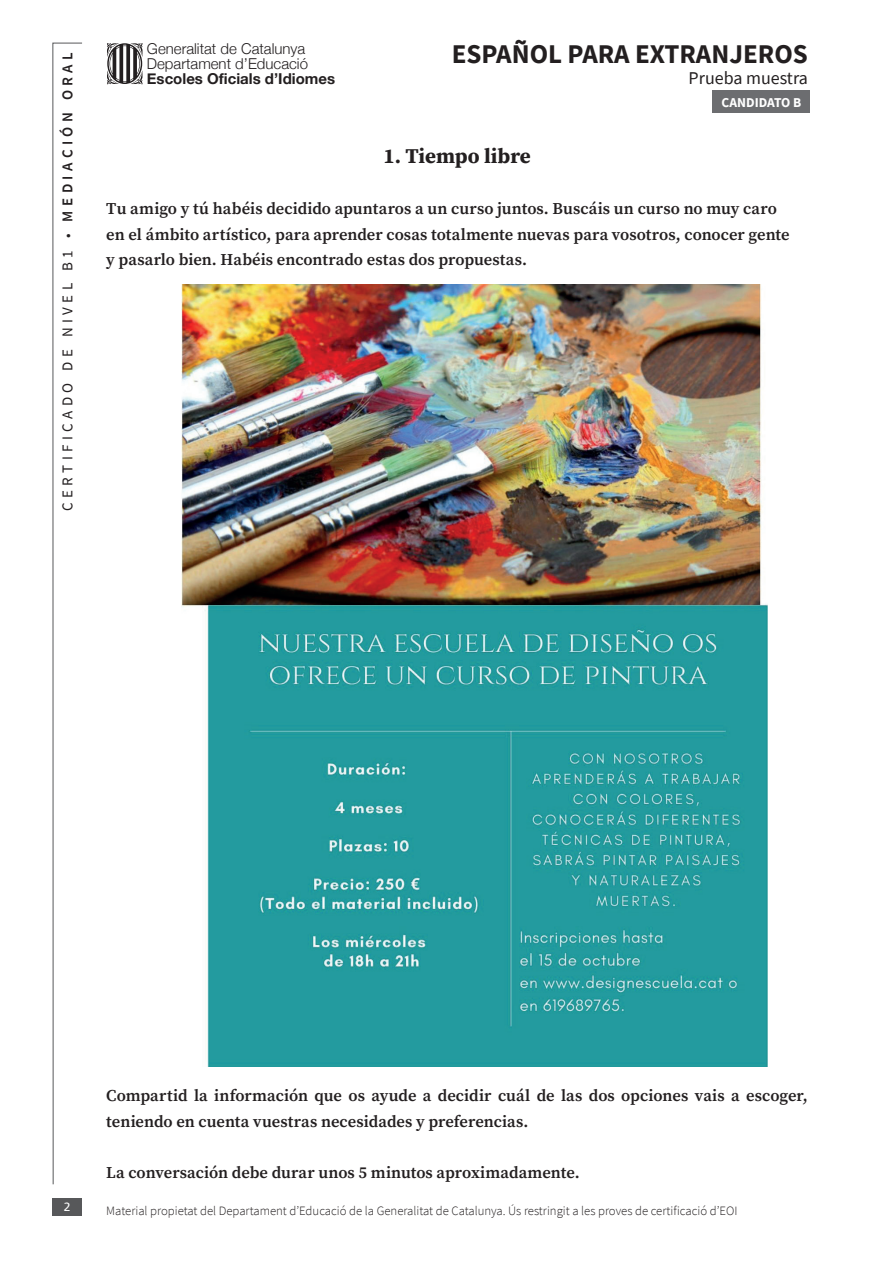
<style>
.page{position:relative;width:893px;height:1263px;background:#fff}
.page>*{position:absolute;margin:0;border:0;box-sizing:border-box;transform-origin:0 0}
.t1{font:700 27px "Source Sans Pro";color:#231f20}
.t2{font:700 21px "Source Serif Pro";color:#231f20}
.t3{font:18px "Source Sans Pro";color:#231f20}
.t4{font:600 16.5px/25.5px "Source Serif Pro";color:#231f20}
.t5{font:300 15px/15px "Helvetica Neue";color:#231f20}
.t6{font:15px "Source Sans Pro";letter-spacing:.295em;color:#231f20}
.t7{font:700 15px "Helvetica Neue";color:#231f20}
.t8{font:700 13.5px "Source Sans Pro";color:#fff}
.t9{font:300 12.75px "Source Sans Pro";color:#231f20}
.t10{font:12px "Frutiger LT Std";color:#fff}
.s1{font-weight:600}
</style>
<div class="page">
<svg style="left:52px;top:43px;width:30px;height:1142px"></svg>
<div style="left:52px;top:1198px;width:30px;height:18px;background:#57585a"></div>
<svg style="left:107px;top:43px;width:36px;height:42px"></svg>
<div style="left:713px;top:91px;width:97px;height:22px;background:#6c6d70"></div>
<img style="left:181px;top:285px;width:586px;height:781px">
<p class="t6" style="left:58px;top:511px;width:460px;rotate:-90deg">CERTIFICADO DE NIVEL B1 • <span class="s1">MEDIACIÓN ORAL</span></p>
<p class="t5" style="left:147px;top:40px;width:163px">Generalitat de Catalunya<br>Departament d’Educació</p>
<p class="t7" style="left:147px;top:67px;width:190px">Escoles Oficials d’Idiomes</p>
<h1 class="t1" style="left:452px;top:36px;width:358px">ESPAÑOL PARA EXTRANJEROS</h1>
<p class="t3" style="left:689px;top:66px;width:121px">Prueba muestra</p>
<p class="t2" style="left:383px;top:142px;width:149px">1. Tiempo libre</p>
<p class="t8" style="left:722px;top:93px;width:81px">CANDIDATO B</p>
<p class="t4" style="left:106px;top:196px;width:685px">Tu amigo y tú habéis decidido apuntaros a un curso juntos. Buscáis un curso no muy caro en el ámbito artístico, para aprender cosas totalmente nuevas para vosotros, conocer gente y pasarlo bien. Habéis encontrado estas dos propuestas.</p>
<p class="t10" style="left:64px;top:1200px;width:8px">2</p>
<p class="t4" style="left:106px;top:1083px;width:703px">Compartid la información que os ayude a decidir cuál de las dos opciones vais a escoger, teniendo en cuenta vuestras necesidades y preferencias.</p>
<p class="t4" style="left:106px;top:1159px;width:475px">La conversación debe durar unos 5 minutos aproximadamente.</p>
<p class="t9" style="left:106px;top:1203px;width:633px">Material propietat del Departament d’Educació de la Generalitat de Catalunya. Ús restringit a les proves de certificació d’EOI</p>
</div>
